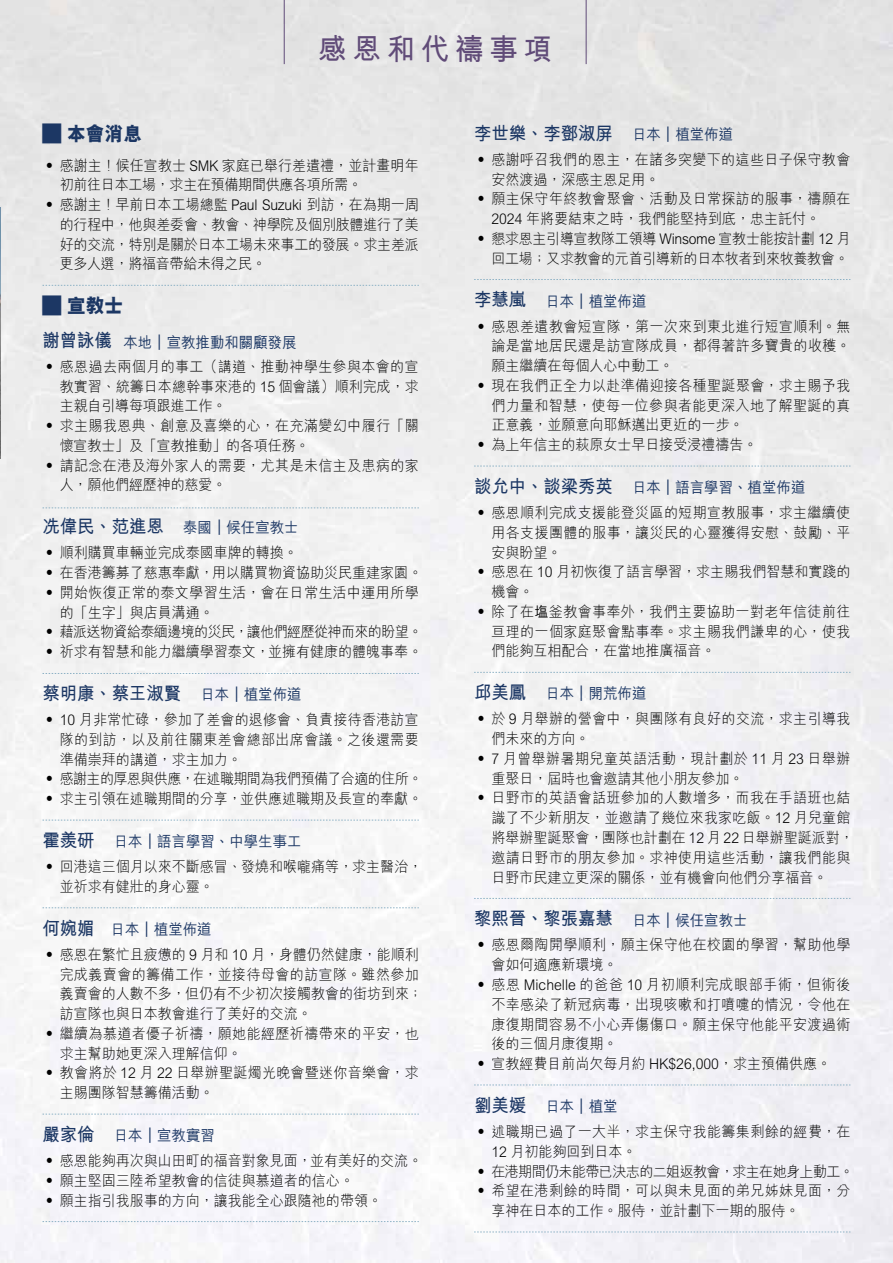
<style>
.page{position:relative;width:893px;height:1263px;background:#fff}
.page>*{position:absolute;margin:0;border:0;box-sizing:border-box;transform-origin:0 0}
.t1{font:700 30px "M Hei HK";letter-spacing:.2em;color:#604b78;scale:.95 1}
.t2{font:800 19.8px "M Hei HK";color:#1c3764;scale:.95 1}
.t3{font:700 18.3px "M Hei HK";color:#1c3764;scale:.95 1}
.t4{font:500 15.15px "M Hei HK";color:#1c3764;scale:.95 1}
.t5{font:300 14.7px/19.8px "M Hei HK";color:#000;text-align:justify;scale:.95 1}
.t6{font:300 14.7px/19.8px "M Hei HK";letter-spacing:.03em;color:#000;scale:.95 1}
.t7{font:300 14.7px/19.8px "M Hei HK";letter-spacing:-.02em;color:#000;text-align:right;scale:.95 1}
.t8{font:300 14.7px "M Hei HK";letter-spacing:-.04em;color:#000;scale:.95 1}
.t9{font:300 14.7px/19.8px "M Hei HK";letter-spacing:.025em;color:#000;scale:.95 1}
.t10{font:300 14.7px/19.8px "M Hei HK";letter-spacing:.02em;color:#000;scale:.95 1}
.s1{font-weight:700;font-size:18.3px}
.s2{font-weight:500;font-size:15.15px}
.s3{font-weight:500}
</style>
<div class="page">
<hr style="left:284px;top:0;width:1px;height:64px;background:#604b78">
<hr style="left:586px;top:0;width:1px;height:64px;background:#604b78">
<svg style="left:474px;top:279px;width:376px;height:1px"></svg>
<svg style="left:474px;top:466px;width:376px;height:1px"></svg>
<svg style="left:474px;top:672px;width:376px;height:1px"></svg>
<svg style="left:474px;top:898px;width:376px;height:1px"></svg>
<svg style="left:474px;top:1085px;width:376px;height:1px"></svg>
<svg style="left:474px;top:1232px;width:376px;height:1px"></svg>
<svg style="left:43px;top:285px;width:376px;height:1px"></svg>
<svg style="left:43px;top:508px;width:376px;height:1px"></svg>
<svg style="left:43px;top:673px;width:376px;height:1px"></svg>
<svg style="left:43px;top:820px;width:376px;height:1px"></svg>
<svg style="left:43px;top:907px;width:376px;height:1px"></svg>
<svg style="left:43px;top:1114px;width:376px;height:1px"></svg>
<svg style="left:43px;top:1221px;width:376px;height:1px"></svg>
<img style="left:0;top:207px;width:1px;height:251px">
<h1 class="t1" style="left:318px;top:27px;width:248px">感恩和代禱事項</h1>
<h2 class="t2" style="left:43px;top:120px;width:106px">█ 本會消息</h2>
<p class="t7" style="left:60px;top:155px;width:379px;text-align:left;text-indent:-17px">• 感謝主！候任宣教士 SMK 家庭已舉行差遣禮，並計畫明年初前往日本工場，求主在預備期間供應各項所需。</p>
<p class="t5" style="left:60px;top:194px;width:380px;text-indent:-17px">• 感謝主！早前日本工場總監 Paul Suzuki 到訪，在為期一周的行程中，他與差委會、教會、神學院及個別肢體進行了美好的交流，特別是關於日本工場未來事工的發展。求主差派更多人選，將福音帶給未得之民。</p>
<h2 class="t2" style="left:43px;top:293px;width:87px">█ 宣教士</h2>
<p class="t4" style="left:43px;top:331px;width:269px"><span class="s1">謝曾詠儀</span> 本地｜宣教推動和關顧發展</p>
<p class="t5" style="left:60px;top:356px;width:379px;text-indent:-17px">• 感恩過去兩個月的事工（講道、推動神學生參與本會的宣教實習、統籌日本總幹事來港的 15 個會議）順利完成，求主親自引導每項跟進工作。</p>
<p class="t6" style="left:60px;top:415px;width:379px;text-indent:-17px">• 求主賜我恩典、創意及喜樂的心，在充滿變幻中履行「關懷宣教士」及「宣教推動」的各項任務。</p>
<p class="t6" style="left:60px;top:455px;width:380px;text-indent:-17px">• 請記念在港及海外家人的需要，尤其是未信主及患病的家人，願他們經歷神的慈愛。</p>
<p class="t4" style="left:43px;top:517px;width:271px"><span class="s1">冼偉民、范進恩</span> 泰國｜候任宣教士</p>
<p class="t5" style="left:43px;top:542px;width:270px">• 順利購買車輛並完成泰國車牌的轉換。</p>
<p class="t5" style="left:43px;top:562px;width:401px">• 在香港籌募了慈惠奉獻，用以購買物資協助災民重建家園。</p>
<p class="t9" style="left:60px;top:582px;width:379px;text-indent:-17px">• 開始恢復正常的泰文學習生活，會在日常生活中運用所學的「生字」與店員溝通。</p>
<p class="t8" style="left:43px;top:622px;width:401px">• 藉派送物資給泰緬邊境的災民，讓他們經歷從神而來的盼望。</p>
<p class="t5" style="left:43px;top:641px;width:401px">• 祈求有智慧和能力繼續學習泰文，並擁有健康的體魄事奉。</p>
<p class="t3" style="left:43px;top:680px;width:274px">蔡明康、蔡王淑賢 <span class="s2">日本｜植堂佈道</span></p>
<p class="t5" style="left:60px;top:709px;width:379px;text-indent:-17px">• 10 月非常忙碌，參加了差會的退修會、負責接待香港訪宣隊的到訪，以及前往關東差會總部出席會議。之後還需要準備崇拜的講道，求主加力。</p>
<p class="t8" style="left:43px;top:769px;width:401px">• 感謝主的厚恩與供應，在述職期間為我們預備了合適的住所。</p>
<p class="t5" style="left:43px;top:788px;width:401px">• 求主引領在述職期間的分享，並供應述職期及長宣的奉獻。</p>
<p class="t4" style="left:43px;top:831px;width:274px"><span class="s1">霍羨研</span> 日本｜語言學習、中學生事工</p>
<p class="t5" style="left:60px;top:856px;width:383px;text-indent:-17px">• 回港這三個月以來不斷感冒、發燒和喉嚨痛等，求主醫治，並祈求有健壯的身心靈。</p>
<p class="t4" style="left:43px;top:918px;width:180px"><span class="s1">何婉媚</span> 日本｜植堂佈道</p>
<p class="t5" style="left:60px;top:944px;width:383px;text-align:left;text-indent:-17px">• 感恩在繁忙且疲憊的 9 月和 10 月，身體仍然健康，能順利完成義賣會的籌備工作，並接待母會的訪宣隊。雖然參加義賣會的人數不多，但仍有不少初次接觸教會的街坊到來；訪宣隊也與日本教會進行了美好的交流。</p>
<p class="t6" style="left:60px;top:1023px;width:379px;text-indent:-17px">• 繼續為慕道者優子祈禱，願她能經歷祈禱帶來的平安，也求主幫助她更深入理解信仰。</p>
<p class="t10" style="left:60px;top:1062px;width:379px;text-indent:-17px">• 教會將於 12 月 22 日舉辦聖誕燭光晚會暨迷你音樂會，求主賜團隊智慧籌備活動。</p>
<p class="t4" style="left:43px;top:1125px;width:183px"><span class="s1">嚴家倫</span> 日本｜宣教實習</p>
<p class="t5" style="left:43px;top:1150px;width:401px">• 感恩能夠再次與山田町的福音對象見面，並有美好的交流。</p>
<p class="t5" style="left:43px;top:1170px;width:329px">• 願主堅固三陸希望教會的信徒與慕道者的信心。</p>
<p class="t5" style="left:43px;top:1190px;width:359px">• 願主指引我服事的方向，讓我能全心跟隨祂的帶領。</p>
<p class="t3" style="left:474px;top:119px;width:274px">李世樂、李鄧淑屏 <span class="s2">日本｜植堂佈道</span></p>
<p class="t9" style="left:491px;top:149px;width:379px;text-indent:-17px">• 感謝呼召我們的恩主，在諸多突變下的這些日子保守教會安然渡過，深感主恩足用。</p>
<p class="t6" style="left:491px;top:188px;width:379px;text-indent:-17px">• 願主保守年終教會聚會、活動及日常探訪的服事，禱願在<br>2024 年將要結束之時，我們能堅持到底，忠主託付。</p>
<p class="t7" style="left:474px;top:228px;width:398px">• 懇求恩主引導宣教隊工領導 Winsome 宣教士能按計劃 12 月回工場；又求教會的元首引導新的日本牧者到來牧養教會。</p>
<p class="t4" style="left:474px;top:290px;width:183px"><span class="s1">李慧嵐</span> 日本｜植堂佈道</p>
<p class="t5" style="left:491px;top:316px;width:379px;text-indent:-17px">• 感恩差遣教會短宣隊，第一次來到東北進行短宣順利。無論是當地居民還是訪宣隊成員，都得著許多寶貴的收穫。願主繼續在每個人心中動工。</p>
<p class="t5" style="left:491px;top:375px;width:379px;text-indent:-17px">• 現在我們正全力以赴準備迎接各種聖誕聚會，求主賜予我們力量和智慧，使每一位參與者能更深入地了解聖誕的真正意義，並願意向耶穌邁出更近的一步。</p>
<p class="t5" style="left:474px;top:434px;width:300px">• 為上年信主的萩原女士早日接受浸禮禱告。</p>
<p class="t4" style="left:474px;top:477px;width:350px"><span class="s1">談允中、談梁秀英</span> 日本｜語言學習、植堂佈道</p>
<p class="t5" style="left:491px;top:502px;width:380px;text-indent:-17px">• 感恩順利完成支援能登災區的短期宣教服事，求主繼續使用各支援團體的服事，讓災民的心靈獲得安慰、鼓勵、平安與盼望。</p>
<p class="t5" style="left:491px;top:561px;width:380px;text-indent:-17px">• 感恩在 10 月初恢復了語言學習，求主賜我們智慧和實踐的機會。</p>
<p class="t5" style="left:491px;top:601px;width:379px;text-indent:-17px">• 除了在<span class="s3">塩</span>釜教會事奉外，我們主要協助一對老年信徒前往亘理的一個家庭聚會點事奉。求主賜我們謙卑的心，使我們能夠互相配合，在當地推廣福音。</p>
<p class="t4" style="left:474px;top:683px;width:183px"><span class="s1">邱美鳳</span> 日本｜開荒佈道</p>
<p class="t6" style="left:491px;top:708px;width:380px;text-indent:-17px">• 於 9 月舉辦的營會中，與團隊有良好的交流，求主引導我們未來的方向。</p>
<p class="t5" style="left:491px;top:748px;width:380px;text-indent:-17px">• 7 月曾舉辦暑期兒童英語活動，現計劃於 11 月 23 日舉辦重聚日，屆時也會邀請其他小朋友參加。</p>
<p class="t5" style="left:491px;top:787px;width:383px;text-align:left;text-indent:-17px">• 日野市的英語會話班參加的人數增多，而我在手語班也結識了不少新朋友，並邀請了幾位來我家吃飯。12 月兒童館將舉辦聖誕聚會，團隊也計劃在 12 月 22 日舉辦聖誕派對，邀請日野市的朋友參加。求神使用這些活動，讓我們能與日野市民建立更深的關係，並有機會向他們分享福音。</p>
<p class="t3" style="left:474px;top:905px;width:289px">黎熙晉、黎張嘉慧 <span class="s2">日本｜候任宣教士</span></p>
<p class="t6" style="left:491px;top:934px;width:379px;text-indent:-17px">• 感恩爾陶開學順利，願主保守他在校園的學習，幫助他學會如何適應新環境。</p>
<p class="t5" style="left:491px;top:974px;width:379px;text-indent:-17px">• 感恩 Michelle 的爸爸 10 月初順利完成眼部手術，但術後不幸感染了新冠病毒，出現咳嗽和打噴嚏的情況，令他在康復期間容易不小心弄傷傷口。願主保守他能平安渡過術後的三個月康復期。</p>
<p class="t5" style="left:474px;top:1053px;width:377px">• 宣教經費目前尚欠每月約 HK$26,000，求主預備供應。</p>
<p class="t4" style="left:474px;top:1095px;width:153px"><span class="s1">劉美媛</span> 日本｜植堂</p>
<p class="t6" style="left:491px;top:1121px;width:379px;text-indent:-17px">• 述職期已過了一大半，求主保守我能籌集剩餘的經費，在<br>12 月初能夠回到日本。</p>
<p class="t8" style="left:474px;top:1161px;width:401px">• 在港期間仍未能帶已決志的二姐返教會，求主在她身上動工。</p>
<p class="t6" style="left:491px;top:1180px;width:379px;text-indent:-17px">• 希望在港剩餘的時間，可以與未見面的弟兄姊妹見面，分享神在日本的工作。服侍，並計劃下一期的服侍。</p>
</div>
